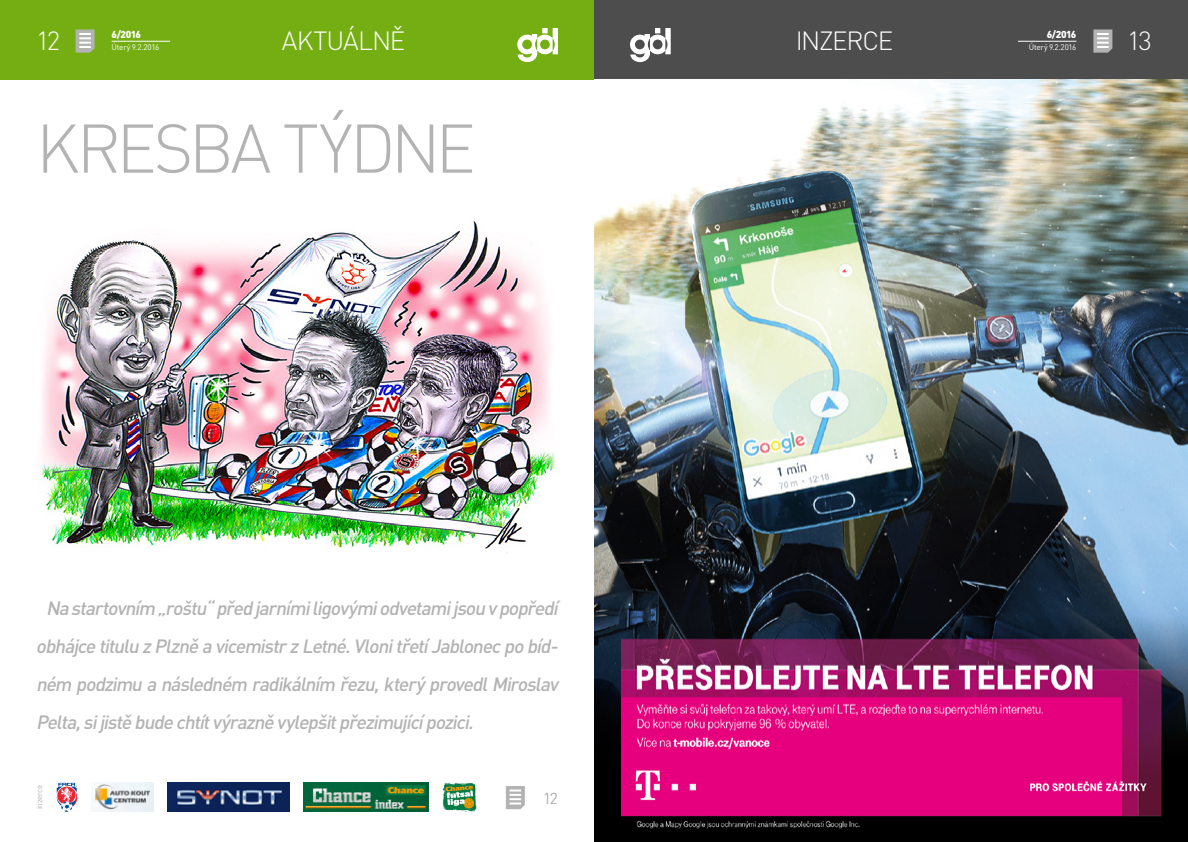
<style>
.page{position:relative;width:1188px;height:842px;background:#fff}
.page>*{position:absolute;margin:0;border:0;box-sizing:border-box;transform-origin:0 0}
.t1{font:300 67.7px "DIN Pro";letter-spacing:-.055em;color:#b3b3b3}
.t2{font:300 26px "DIN Pro";letter-spacing:-.05em;color:#fff}
.t3{font:300 26px "DIN Pro";letter-spacing:-.03em;color:#fff}
.t4{font:italic 500 19px/38px "DIN Pro";letter-spacing:-.06em;color:#b3b3b3;text-align:justify}
.t5{font:300 15.6px "DIN Pro";color:#b3b3b3}
.t6{font:900 10px "DIN Pro";letter-spacing:-.055em;color:#fff}
.t7{font:8px "DIN Pro";letter-spacing:-.025em;color:#fff}
.t8{font:8px "DIN Pro";letter-spacing:-.025em;color:#b3b3b3}
</style>
<div class="page">
<div style="left:594px;top:0;width:594px;height:80px;background:#4d4d4d"></div>
<svg style="left:630px;top:28px;width:41px;height:34px"></svg>
<svg style="left:1093px;top:29px;width:19px;height:24px"></svg>
<hr style="left:1018px;top:41px;width:58px;height:1px;background:#fff">
<div style="left:0;top:0;width:594px;height:80px;background:#74ae12"></div>
<svg style="left:517px;top:28px;width:41px;height:34px"></svg>
<svg style="left:76px;top:29px;width:19px;height:24px"></svg>
<svg style="left:506px;top:786px;width:19px;height:23px"></svg>
<img style="left:56px;top:782px;width:21px;height:30px">
<img style="left:91px;top:782px;width:62px;height:30px">
<img style="left:303px;top:782px;width:125px;height:30px">
<img style="left:442px;top:782px;width:34px;height:30px">
<img style="left:167px;top:782px;width:122px;height:30px">
<hr style="left:112px;top:41px;width:58px;height:1px;background:#fff">
<img style="left:37px;top:220px;width:519px;height:333px">
<img style="left:594px;top:80px;width:594px;height:762px">
<h2 class="t2" style="left:36px;top:23px;width:26px">12</h2>
<p class="t6" style="left:112px;top:28px;width:31px">6/2016</p>
<h2 class="t3" style="left:282px;top:23px;width:125px">AKTUÁLNĚ</h2>
<p class="t7" style="left:112px;top:42px;width:49px">Úterý 9.2.2016</p>
<h1 class="t1" style="left:36px;top:102px;width:441px">KRESBA TÝDNE</h1>
<p class="t4" style="left:36px;top:589px;width:528px;text-indent:10px">Na startovním „roštu“předjarnímiligovýmiodvetamijsou v popředí obhájcetitulu z Plzněa vicemistrz Letné.VlonitřetíJablonecpo bíd&shy;ném podzimu a následném radikálním řezu,kterýprovedlMiroslav Pelta,sijistěbudechtítvýrazněvylepšitpřezimujícípozici.</p>
<p class="t8" style="left:34px;top:809px;width:26px;rotate:-90deg">inzerce</p>
<p class="t5" style="left:543px;top:787px;width:16px">12</p>
<p class="t6" style="left:1047px;top:28px;width:31px">6/2016</p>
<h2 class="t2" style="left:796px;top:23px;width:99px">INZERCE</h2>
<p class="t7" style="left:1029px;top:42px;width:49px">Úterý 9.2.2016</p>
<h2 class="t2" style="left:1127px;top:23px;width:26px">13</h2>
</div>
